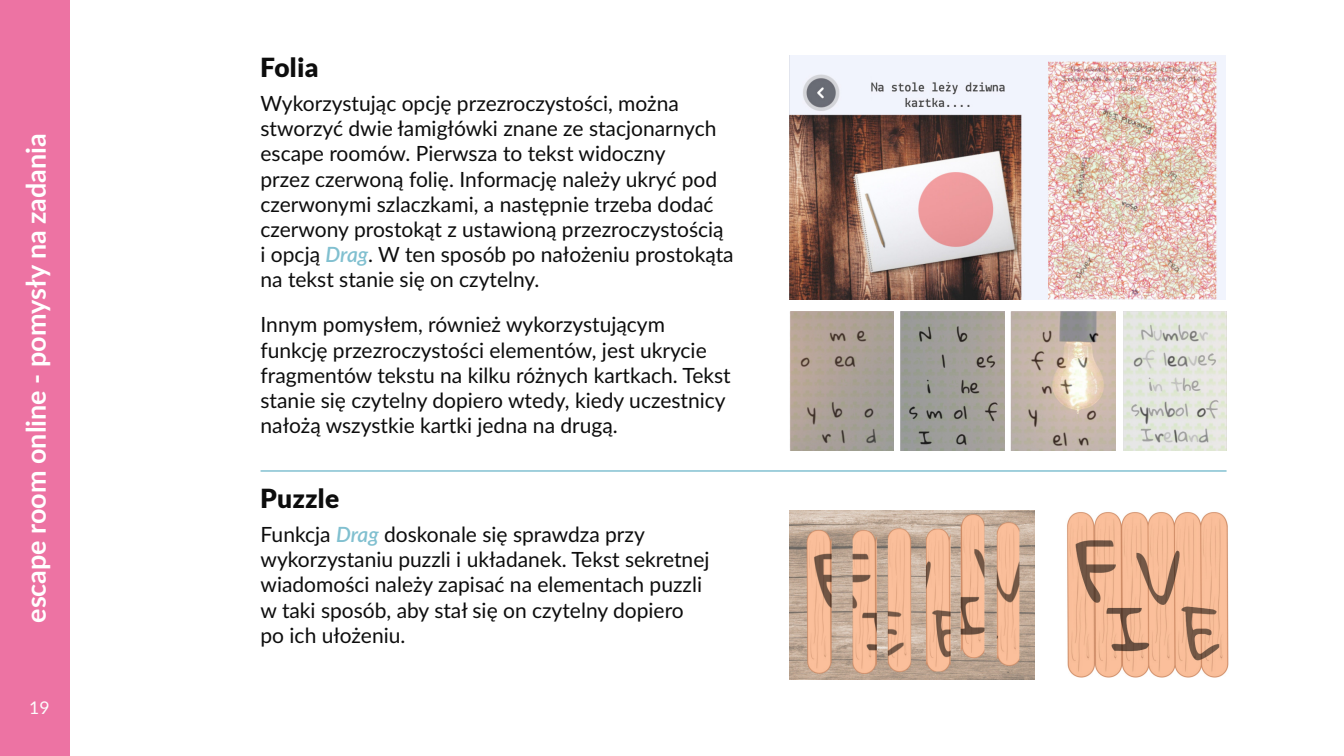
<style>
.page{position:relative;width:1344px;height:756px;background:#fff}
.page>*{position:absolute;margin:0;border:0;box-sizing:border-box;transform-origin:0 0}
.t1{font:700 26.95px "Lato";color:#fff}
.t2{font:900 26.25px "Lato";color:#0d0d0d}
.t3{font:21px/25.2px "Lato";color:#0d0d0d}
.t4{font:17.5px "Lato";color:#fcfcfc}
.s1{font-weight:600;font-style:italic;color:#81c0d0}
</style>
<div class="page">
<div style="left:0;top:0;width:70px;height:756px;background:#ed73a3"></div>
<hr style="left:261px;top:470px;width:966px;height:2px;background:#7abcce">
<img style="left:790px;top:56px;width:436px;height:244px">
<img style="left:1123px;top:312px;width:104px;height:139px">
<img style="left:790px;top:312px;width:104px;height:139px">
<img style="left:900px;top:312px;width:104px;height:139px">
<img style="left:1011px;top:312px;width:104px;height:139px">
<img style="left:1067px;top:512px;width:162px;height:165px">
<img style="left:789px;top:511px;width:245px;height:168px">
<p class="t1" style="left:16px;top:623px;width:491px;rotate:-90deg">escape room online - pomysły na zadania</p>
<p class="t4" style="left:29px;top:695px;width:22px">19</p>
<p class="t2" style="left:261px;top:52px;width:60px">Folia</p>
<p class="t3" style="left:261px;top:90px;width:465px">Wykorzystując opcję przezroczystości, można stworzyć dwie łamigłówki znane ze stacjonarnych escape roomów. Pierwsza to tekst widoczny<br>przez czerwoną folię. Informację należy ukryć pod czerwonymi szlaczkami, a następnie trzeba dodać czerwony prostokąt z ustawioną przezroczystością</p>
<p class="t3" style="left:261px;top:241px;width:475px">i opcją <span class="s1">Drag</span>. W ten sposób po nałożeniu prostokąta</p>
<p class="t3" style="left:261px;top:266px;width:281px">na tekst stanie się on czytelny.</p>
<p class="t3" style="left:261px;top:311px;width:472px">Innym pomysłem, również wykorzystującym funkcję przezroczystości elementów, jest ukrycie fragmentów tekstu na kilku różnych kartkach. Tekst stanie się czytelny dopiero wtedy, kiedy uczestnicy nałożą wszystkie kartki jedna na drugą.</p>
<p class="t2" style="left:261px;top:483px;width:80px">Puzzle</p>
<p class="t3" style="left:261px;top:521px;width:450px">Funkcja <span class="s1">Drag</span> doskonale się sprawdza przy wykorzystaniu puzzli i układanek. Tekst sekretnej wiadomości należy zapisać na elementach puzzli</p>
<p class="t3" style="left:261px;top:596px;width:425px">w taki sposób, aby stał się on czytelny dopiero</p>
<p class="t3" style="left:261px;top:622px;width:146px">po ich ułożeniu.</p>
</div>
